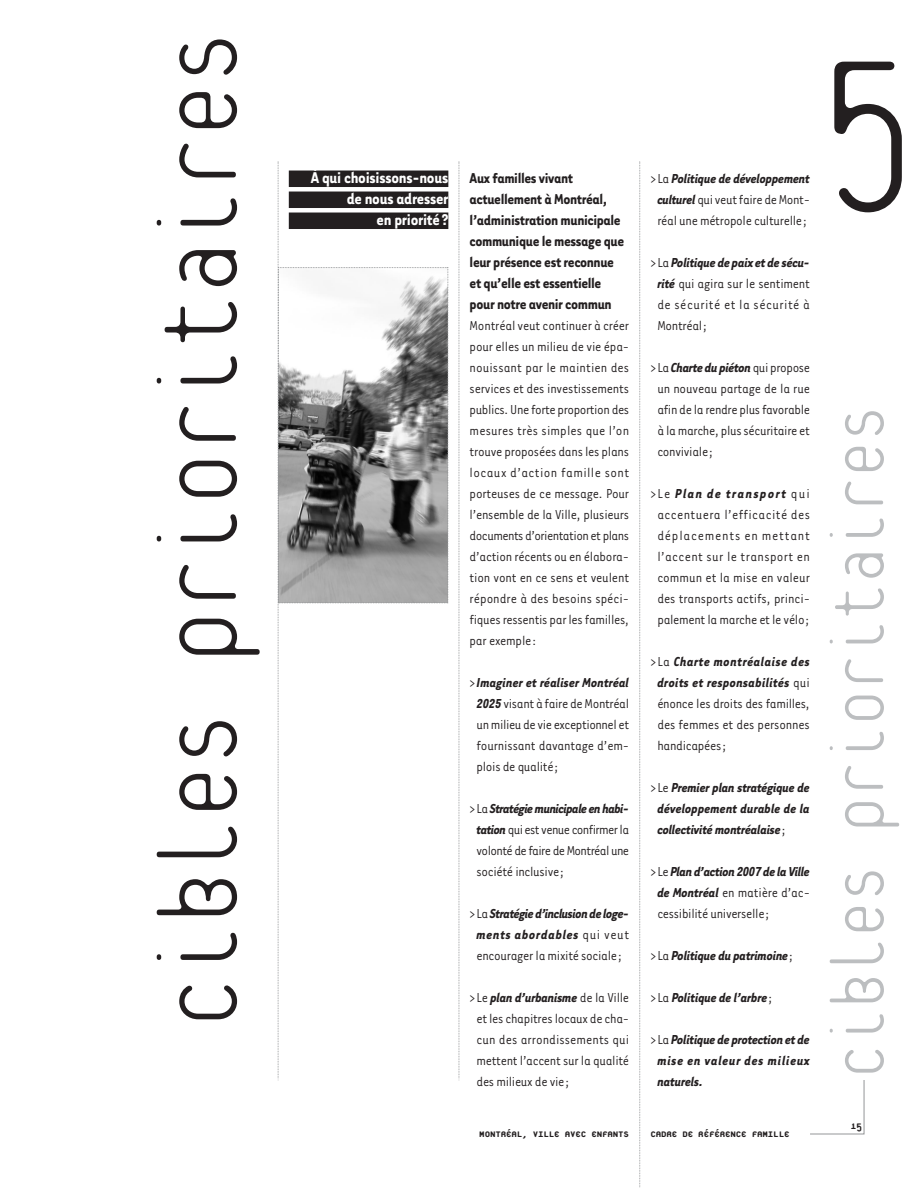
<style>
.page{position:relative;width:918px;height:1188px;background:#fff}
.page>*{position:absolute;margin:0;border:0;box-sizing:border-box;transform-origin:0 0}
.t1{font:100 225px "Platelet";color:#231f20}
.t2{font:100 120px "Platelet";letter-spacing:-.025em;color:#231f20}
.t3{font:100 81px "Platelet";letter-spacing:-.025em;color:#bcbec0}
.t4{font:700 18px/21px "Tarzana Narrow";letter-spacing:-.015em;color:#fff;text-align:right}
.t5{font:700 16.5px/21px "Tarzana Narrow";letter-spacing:-.02em;color:#231f20}
.t6{font:15px/21px "Tarzana Narrow";letter-spacing:-.02em;color:#231f20;text-align:justify}
.t7{font:italic 700 15px/21px "Tarzana Narrow";letter-spacing:-.02em;color:#231f20;text-align:justify}
.t8{font:15px/21px "Tarzana Narrow";letter-spacing:.01em;color:#231f20;text-align:center}
.t9{font:italic 700 15px/21px "Tarzana Narrow";letter-spacing:-.04em;color:#231f20;text-align:center}
.t10{font:800 12px "Platelet";letter-spacing:-.015em;color:#231f20}
.s1{font-weight:700;font-style:italic}
.s2{font-weight:400;font-style:normal}
</style>
<div class="page">
<svg style="left:278px;top:162px;width:170px;height:919px"></svg>
<svg style="left:459px;top:162px;width:1px;height:919px"></svg>
<svg style="left:639px;top:162px;width:1px;height:1026px"></svg>
<div style="left:289px;top:171px;width:159px;height:16px;background:#231f20"></div>
<div style="left:289px;top:192px;width:159px;height:16px;background:#231f20"></div>
<div style="left:289px;top:213px;width:159px;height:16px;background:#231f20"></div>
<svg style="left:810px;top:1080px;width:55px;height:55px"></svg>
<h2 class="t2" style="left:150px;top:1030px;width:1002px;rotate:-90deg">cibles prioritaires</h2>
<p class="t4" style="left:311px;top:169px;width:139px">À qui choisissons-nous de nous adresser<br>en priorité?</p>
<p class="t5" style="left:470px;top:169px;width:156px">Aux familles vivant actuellement à Montréal, l’administration municipale communique le message que leur présence est reconnue et qu’elle est essentielle pour notre avenir commun</p>
<p class="t6" style="left:470px;top:315px;width:161px">Montréal veut continuer à créer pour elles un milieu de vie épa&shy;nouissant par le maintien des services et des investissements publics. Une forte proportion des mesures très simples que l’on trouve proposées dans les plans locaux d’action famille sont porteuses de ce message. Pour l’ensemble de la Ville, plusieurs documents d’orientation et plans d’action récents ou en élabora&shy;tion vont en ce sens et veulent répondre à des besoins spéci&shy;fiques ressentis par les familles, par exemple:</p>
<p class="t6" style="left:477px;top:672px;width:154px;text-indent:-7px">&gt;<span class="s1">Imaginer et réaliser Montréal 2025</span> visant à faire de Montréal un milieu de vie exceptionnel et fournissant davantage d’em&shy;plois de qualité;</p>
<p class="t6" style="left:477px;top:798px;width:154px;text-indent:-7px">&gt;La <span class="s1">Stratégie municipale en habi&shy;tation</span>qui est venue confirmer la volonté de faire de Montréal une société inclusive;</p>
<p class="t9" style="left:470px;top:903px;width:161px"><span class="s2">&gt;La</span> Stratégie d’inclusion de loge&shy;ments abordables <span class="s2">qui veut encourager la mixité sociale;</span></p>
<p class="t6" style="left:477px;top:987px;width:154px;text-indent:-7px">&gt;Le <span class="s1">plan d’urbanisme</span> de la Ville et les chapitres locaux de cha&shy;cun des arrondissements qui mettent l’accent sur la qualité des milieux de vie;</p>
<p class="t6" style="left:650px;top:168px;width:161px;text-align:center">&gt;La <span class="s1">Politique de développement culturel</span> qui veut faire de Mont&shy;réal une métropole culturelle;</p>
<p class="t6" style="left:657px;top:252px;width:154px;text-indent:-7px">&gt;La <span class="s1">Politique de paix et de sécu&shy;rité</span> qui agira sur le sentiment de sécurité et la sécurité à Montréal;</p>
<p class="t6" style="left:657px;top:357px;width:154px;text-indent:-7px">&gt;La <span class="s1">Charte du piéton</span> qui propose un nouveau partage de la rue afin de la rendre plus favorable à la marche, plus sécuritaire et conviviale;</p>
<p class="t8" style="left:650px;top:483px;width:161px">&gt;Le <span class="s1">Plan de transport</span> qui accentuera l’efficacité des déplacements en mettant l’accent sur le transport en commun et la mise en valeur des transports actifs, princi&shy;palement la marche et le vélo;</p>
<p class="t6" style="left:657px;top:651px;width:154px;text-indent:-7px">&gt;La <span class="s1">Charte montréalaise des droits et responsabilités</span> qui énonce les droits des familles, des femmes et des personnes handicapées;</p>
<p class="t7" style="left:657px;top:777px;width:154px;text-indent:-7px"><span class="s2">&gt;Le</span> Premier plan stratégique de développement durable de la collectivité montréalaise<span class="s2">;</span></p>
<p class="t6" style="left:657px;top:861px;width:154px;text-indent:-7px">&gt;Le <span class="s1">Plan d’action 2007 de la Ville de Montréal</span> en matière d’ac&shy;cessibilité universelle;</p>
<p class="t7" style="left:650px;top:945px;width:144px"><span class="s2">&gt;La</span> Politique du patrimoine<span class="s2">;</span></p>
<p class="t7" style="left:650px;top:987px;width:124px"><span class="s2">&gt;La</span> Politique de l’arbre<span class="s2">;</span></p>
<p class="t7" style="left:657px;top:1029px;width:154px;text-indent:-7px"><span class="s2">&gt;La</span> Politique de protection et de mise en valeur des milieux naturels.</p>
<p class="t10" style="left:479px;top:1128px;width:151px">MONTRÉAL, VILLE AVEC ENFANTS</p>
<p class="t10" style="left:650px;top:1128px;width:141px">CADRE DE RÉFÉRENCE FAMILLE</p>
<h1 class="t1" style="left:816px;top:5px;width:105px">5</h1>
<h3 class="t3" style="left:825px;top:1080px;width:677px;rotate:-90deg">cibles prioritaires</h3>
<p class="t10" style="left:851px;top:1120px;width:12px">15</p>
</div>
